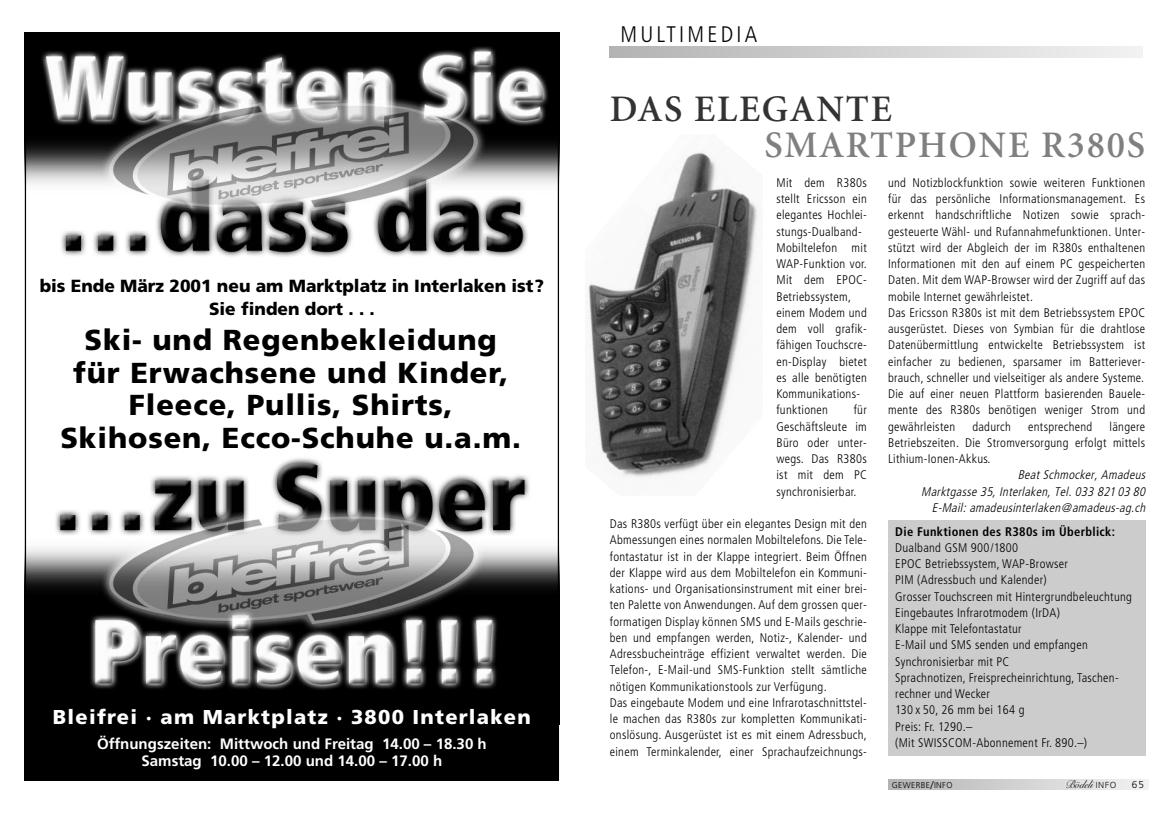
<style>
.page{position:relative;width:1170px;height:815px;background:#fff}
.page>*{position:absolute;margin:0;border:0;box-sizing:border-box;transform-origin:0 0}
.t1{font:600 37.5px "Minion";letter-spacing:.05em;color:#808080}
.t2{font:600 37.5px "Minion";letter-spacing:.05em;color:#333}
.t3{font:900 28.88px/32.6px "Frutiger";letter-spacing:.03em;color:#000;text-align:center}
.t4{font:300 condensed 22.5px "Frutiger";letter-spacing:.145em;color:#000}
.t5{font:900 20.12px "Frutiger";letter-spacing:.06em;color:#fff}
.t6{font:900 17.62px/23.9px "Frutiger";color:#000;text-align:center}
.t7{font:700 15.12px/17.6px "Frutiger";color:#fff;text-align:center}
.t8{font:300 condensed 12.5px/16.2px "Frutiger";letter-spacing:.025em;color:#000}
.t9{font:italic 300 condensed 12.5px/16.2px "Frutiger";color:#000;text-align:right}
.t10{font:700 condensed 12.5px "Frutiger";letter-spacing:.025em;color:#000}
.t11{font:11.25px "Judith";color:#000}
.t12{font:300 10px "Frutiger";color:#000}
.t13{font:300 8.5px "Frutiger";letter-spacing:.045em;color:#000}
.s1{font-size:11.25px}
.s2{font-family:"Univers";font-weight:300;font-size:8.5px}
</style>
<div class="page">
<svg style="left:888px;top:779px;width:260px;height:11px"></svg>
<svg style="left:609px;top:47px;width:533px;height:10px"></svg>
<div style="left:888px;top:520px;width:256px;height:235px;background:#ccc"></div>
<img style="left:585px;top:151px;width:174px;height:328px">
<img style="left:27px;top:35px;width:530px;height:222px">
<img style="left:27px;top:458px;width:530px;height:251px">
<div style="left:25px;top:709px;width:534px;height:71px;background:#000"></div>
<h3 class="t6" style="left:40px;top:275px;width:506px">bis Ende März 2001 neu am Marktplatz in Interlaken ist?<br>Sie finden dort . . .</h3>
<h2 class="t3" style="left:60px;top:326px;width:462px">Ski- und Regenbekleidung für Erwachsene und Kinder,<br>Fleece, Pullis, Shirts,<br>Skihosen, Ecco-Schuhe u.a.m.</h2>
<h3 class="t5" style="left:53px;top:709px;width:479px">Bleifrei · am Marktplatz · 3800 Interlaken</h3>
<p class="t7" style="left:97px;top:736px;width:391px">Öffnungszeiten: Mittwoch und Freitag 14.00 – 18.30 h<br>Samstag 10.00 – 12.00 und 14.00 – 17.00 h</p>
<h3 class="t4" style="left:620px;top:25px;width:138px">MULTIMEDIA</h3>
<h1 class="t2" style="left:609px;top:95px;width:283px">DAS ELEGANTE</h1>
<h1 class="t1" style="left:764px;top:130px;width:382px">SMARTPHONE R380S</h1>
<p class="t8" style="left:776px;top:175px;width:92px">Mit dem R380s stellt Ericsson ein elegantes Hochlei&shy;stungs-Dualband-<br>Mobiltelefon mit<br>WAP-Funktion vor.<br>Mit dem EPOC-<br>Betriebssystem, einem Modem und dem voll grafik&shy;fähigen Touchscre&shy;en-Display bietet es alle benötigten<br>Kommunikations&shy;funktionen</p>
<p class="t8" style="left:776px;top:403px;width:92px;text-align:justify;text-indent:77px">für Geschäftsleute im Büro oder unter&shy;wegs. Das R380s ist mit dem PC synchronisierbar.</p>
<p class="t8" style="left:609px;top:517px;width:258px">Das R380s verfügt über ein elegantes Design mit den Abmessungen eines normalen Mobiltelefons. Die Tele&shy;fontastatur ist in der Klappe integriert. Beim Öffnen der Klappe wird aus dem Mobiltelefon ein Kommuni&shy;kations- und Organisationsinstrument mit einer brei&shy;ten Palette von Anwendungen. Auf dem grossen quer&shy;formatigen Display können SMS und E-Mails geschrie&shy;ben und empfangen werden, Notiz-, Kalender- und Adressbucheinträge effizient verwaltet werden. Die Telefon-, E-Mail-und SMS-Funktion stellt sämtliche nötigen Kommunikationstools zur Verfügung.<br>Das eingebaute Modem und eine Infrarotaschnittstel&shy;le machen das R380s zur kompletten Kommunikati&shy;onslösung. Ausgerüstet ist es mit einem Adressbuch, einem Terminkalender, einer Sprachaufzeichnungs-</p>
<p class="t8" style="left:888px;top:175px;width:258px">und Notizblockfunktion sowie weiteren Funktionen für das persönliche Informationsmanagement. Es erkennt handschriftliche Notizen sowie sprach&shy;gesteuerte Wähl- und Rufannahmefunktionen. Unter&shy;stützt wird der Abgleich der im R380s enthaltenen Informationen mit den auf einem PC gespeicherten Daten. Mit dem WAP-Browser wird der Zugriff auf das mobile Internet gewährleistet.<br>Das Ericsson R380s ist mit dem Betriebssystem EPOC ausgerüstet. Dieses von Symbian für die drahtlose Datenübermittlung entwickelte Betriebssystem ist einfacher zu bedienen, sparsamer im Batteriever&shy;brauch, schneller und vielseitiger als andere Systeme.<br>Die auf einer neuen Plattform basierenden Bauele&shy;mente des R380s benötigen weniger Strom und gewährleisten</p>
<p class="t8" style="left:888px;top:419px;width:258px;text-align:justify;text-indent:221px">längere Betriebszeiten. Die Stromversorgung erfolgt mittels Lithium-Ionen-Akkus.</p>
<p class="t9" style="left:921px;top:468px;width:228px">Beat Schmocker, Amadeus<br>Marktgasse 35, Interlaken, Tel. 033 821 03 80<br>E-Mail: amadeusinterlaken@amadeus-ag.ch</p>
<p class="t10" style="left:895px;top:526px;width:221px">Die Funktionen des R380s im Überblick:</p>
<p class="t8" style="left:895px;top:540px;width:238px">Dualband GSM 900/1800<br>EPOC Betriebssystem, WAP-Browser<br>PIM (Adressbuch und Kalender)<br>Grosser Touchscreen mit Hintergrundbeleuchtung<br>Eingebautes Infrarotmodem (IrDA)<br>Klappe mit Telefontastatur<br>E-Mail und SMS senden und empfangen<br>Synchronisierbar mit PC<br>Sprachnotizen, Freisprecheinrichtung, Taschen&shy;rechner und Wecker<br>130 x 50, 26 mm bei 164 g<br>Preis: Fr. 1290.–<br>(Mit SWISSCOM-Abonnement Fr. 890.–)</p>
<p class="t8" style="left:972px;top:419px;width:40px">dadurch</p>
<p class="t8" style="left:1028px;top:419px;width:66px">entsprechend</p>
<p class="t13" style="left:891px;top:781px;width:62px">GEWERBE<span class="s1">/</span>INFO</p>
<p class="t11" style="left:1065px;top:777px;width:52px">Bödeli <span class="s2">INFO</span></p>
<p class="t12" style="left:1131px;top:781px;width:14px">65</p>
</div>
